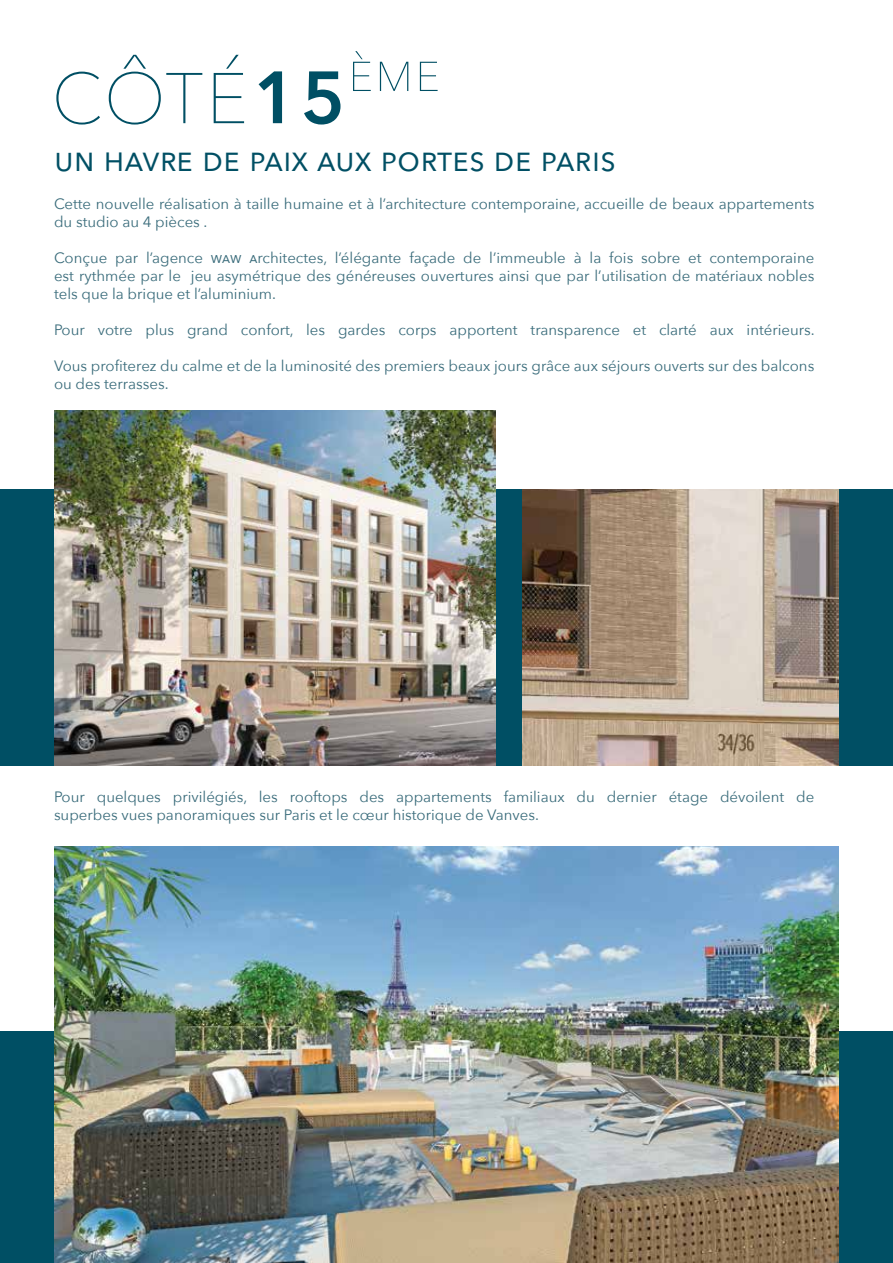
<style>
.page{position:relative;width:893px;height:1263px;background:#fff}
.page>*{position:absolute;margin:0;border:0;box-sizing:border-box;transform-origin:0 0}
.t1{font:200 96.6px "Avenir Next";color:#004f64}
.t2{font:34.5px "Avenir Next";color:#004f64}
.t3{font:15px/18px "Avenir Next";color:#3a6c7b}
.s1{font-weight:500}
</style>
<div class="page">
<div style="left:0;top:1031px;width:893px;height:232px;background:#004f64"></div>
<div style="left:0;top:489px;width:893px;height:276px;background:#004f64"></div>
<img style="left:54px;top:410px;width:441px;height:355px">
<img style="left:54px;top:846px;width:785px;height:417px">
<img style="left:523px;top:489px;width:316px;height:276px">
<h1 class="t1" style="left:51px;top:8px;width:392px">côté<span class="s1">15</span><sup>ème</sup></h1>
<h2 class="t2" style="left:54px;top:130px;width:563px">un havre de paix aux portes de paris</h2>
<p class="t3" style="left:54px;top:194px;width:762px">Cette nouvelle réalisation à taille humaine et à l’architecture contemporaine, accueille de beaux appartements du studio au 4 pièces .</p>
<p class="t3" style="left:54px;top:248px;width:762px;text-align:justify">Conçue par l’agence waw architectes, l’élégante façade de l’immeuble à la fois sobre et contemporaine est rythmée par le jeu asymétrique des généreuses ouvertures ainsi que par l’utilisation de matériaux nobles tels que la brique et l’aluminium.</p>
<p class="t3" style="left:54px;top:320px;width:762px">Pour votre plus grand confort, les gardes corps apportent transparence et clarté aux intérieurs.</p>
<p class="t3" style="left:54px;top:356px;width:762px">Vous profiterez du calme et de la luminosité des premiers beaux jours grâce aux séjours ouverts sur des balcons ou des terrasses.</p>
<p class="t3" style="left:54px;top:787px;width:762px">Pour quelques privilégiés, les rooftops des appartements familiaux du dernier étage dévoilent de superbes vues panoramiques sur Paris et le cœur historique de Vanves.</p>
</div>
